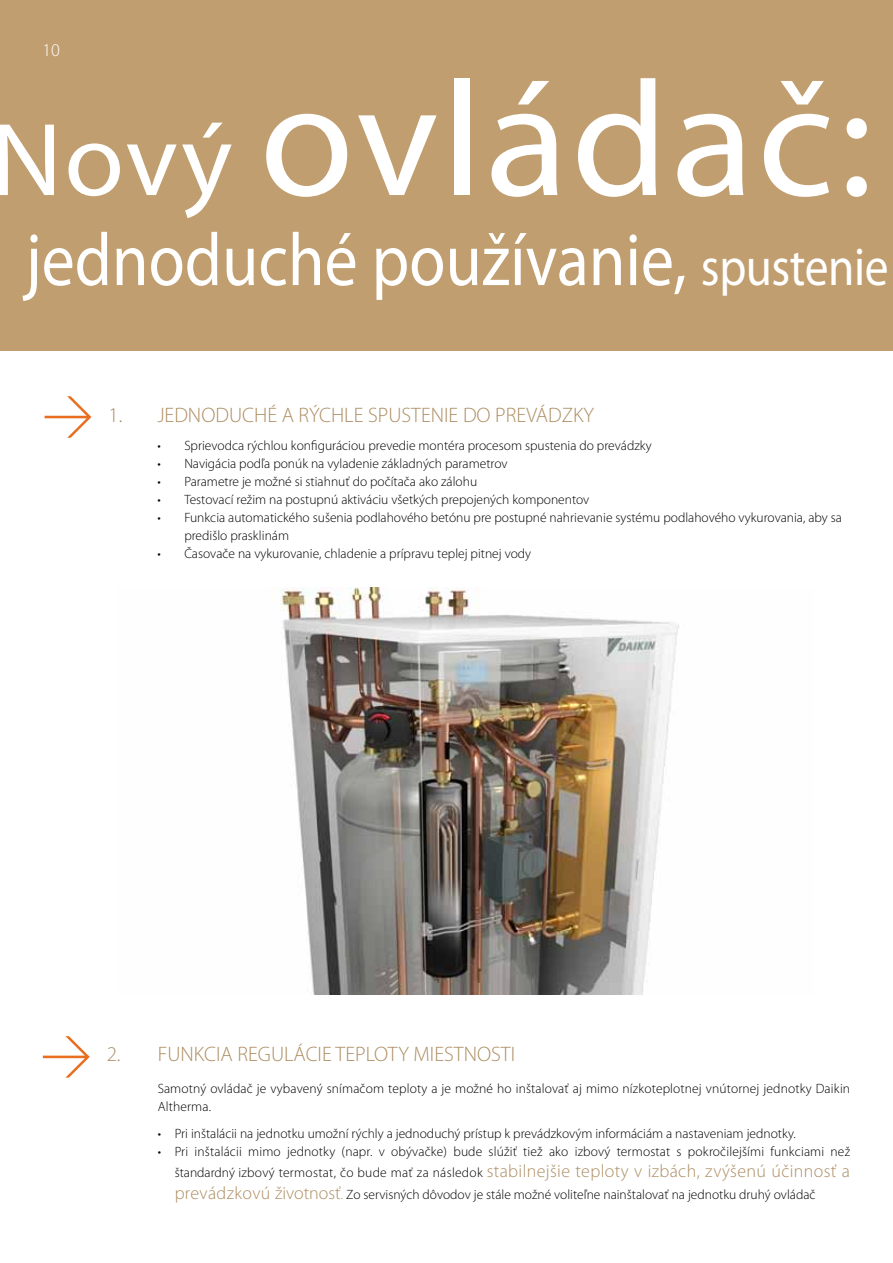
<style>
.page{position:relative;width:893px;height:1263px;background:#fff}
.page>*{position:absolute;margin:0;border:0;box-sizing:border-box;transform-origin:0 0}
.t1{font:164.55px "Myriad Pro";letter-spacing:.02em;color:#fff;scale:1.04 1}
.t2{font:75px "Myriad Pro";color:#fff;scale:.88 1}
.t3{font:300 21px "Myriad Pro";color:#ad8e63}
.t4{font:300 18px "Myriad Pro";color:#fff}
.t5{font:300 13.5px/18px "Myriad Pro";color:#000}
.s1{font-size:104.4px}
.s2{font-size:54px}
.s3{font-size:18px;color:#ad8e63}
.s4{color:#ad8e63}
</style>
<div class="page">
<div style="left:0;top:0;width:893px;height:351px;background:#c19e6f"></div>
<img style="left:280px;top:587px;width:399px;height:408px">
<svg style="left:45px;top:396px;width:46px;height:42px"></svg>
<svg style="left:43px;top:1036px;width:47px;height:41px"></svg>
<h3 class="t4" style="left:43px;top:40px;width:19px">10</h3>
<h1 class="t1" style="left:-9px;top:38px;width:850px"><span class="s1">Nový</span> ovládač:</h1>
<h2 class="t2" style="left:26px;top:214px;width:982px">jednoduché používanie, <span class="s2">spustenie</span></h2>
<h3 class="t3" style="left:108px;top:403px;width:487px">1. JEDNODUCHÉ A RÝCHLE SPUSTENIE DO PREVÁDZKY</h3>
<p class="t5" style="left:157px;top:437px;width:496px">• Sprievodca rýchlou konfiguráciou prevedie montéra procesom spustenia do prevádzky</p>
<p class="t5" style="left:157px;top:455px;width:352px">• Navigácia podľa ponúk na vyladenie základných parametrov</p>
<p class="t5" style="left:157px;top:473px;width:321px">• Parametre je možné si stiahnuť do počítača ako zálohu</p>
<p class="t5" style="left:157px;top:491px;width:434px">• Testovací režim na postupnú aktiváciu všetkých prepojených komponentov</p>
<p class="t5" style="left:184px;top:509px;width:659px;text-indent:-27px">• Funkcia automatického sušenia podlahového betónu pre postupné nahrievanie systému podlahového vykurovania, aby sa predišlo prasklinám</p>
<p class="t5" style="left:157px;top:545px;width:375px">• Časovače na vykurovanie, chladenie a prípravu teplej pitnej vody</p>
<h3 class="t3" style="left:107px;top:1043px;width:410px">2. FUNKCIA REGULÁCIE TEPLOTY MIESTNOSTI</h3>
<p class="t5" style="left:158px;top:1080px;width:694px">Samotný ovládač je vybavený snímačom teploty a je možné ho inštalovať aj mimo nízkoteplotnej vnútornej jednotky Daikin<br>Altherma.</p>
<p class="t5" style="left:158px;top:1124px;width:640px">• Pri inštalácii na jednotku umožní rýchly a jednoduchý prístup k prevádzkovým informáciám a nastaveniam jednotky.</p>
<p class="t5" style="left:175px;top:1141px;width:677px;line-height:21.6px;text-align:justify;text-indent:-17px">• Pri inštalácii mimo jednotky (napr. v obývačke) bude slúžiť tiež ako izbový termostat s pokročilejšími funkciami než štandardný izbový termostat, čo bude mať za následok <span class="s3">stabilnejšie teploty v izbách, zvýšenú účinnosť a prevádzkovú životnosť</span><span class="s4">.</span> Zo servisných dôvodov je stále možné voliteľne nainštalovať na jednotku druhý ovládač</p>
</div>
